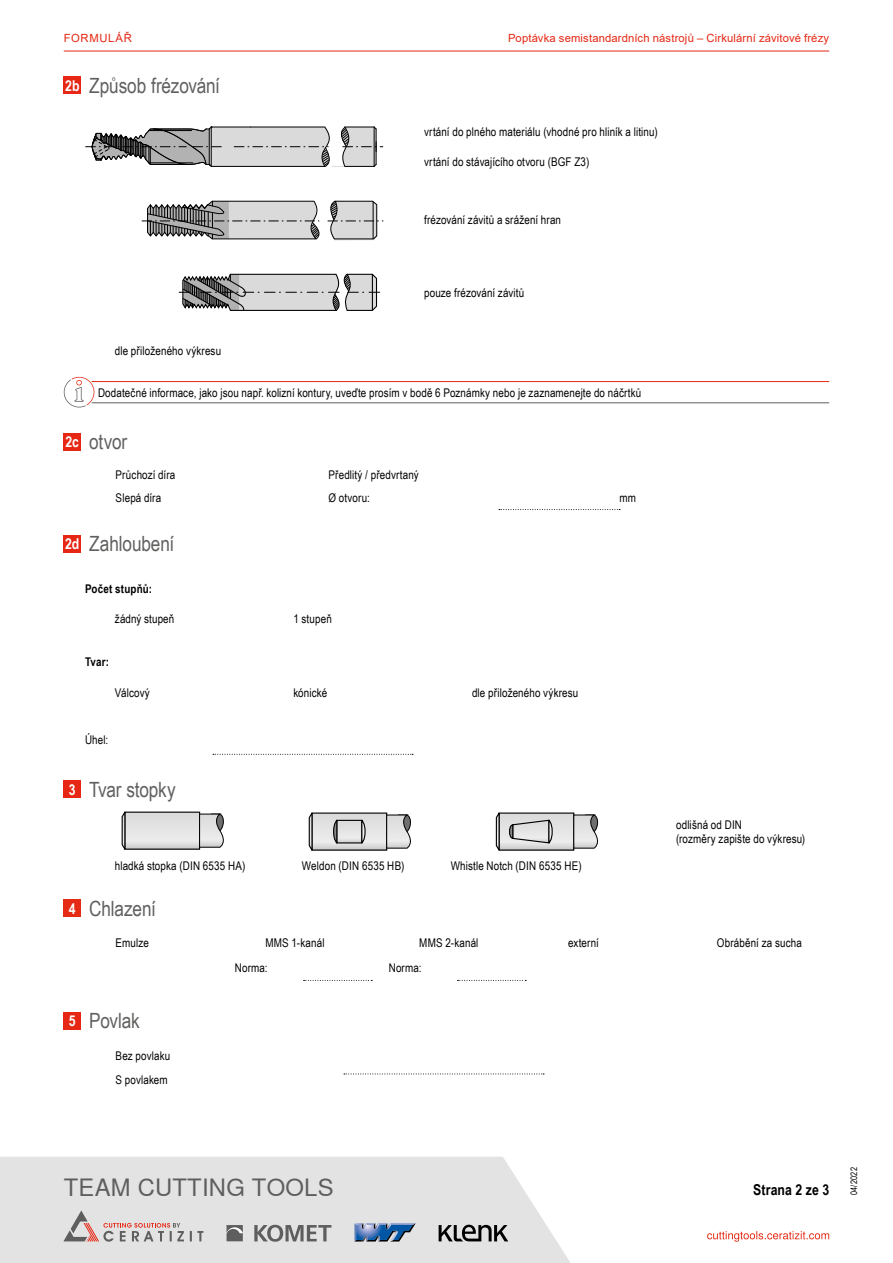
<style>
.page{position:relative;width:893px;height:1263px;background:#fff}
.page>*{position:absolute;margin:0;border:0;box-sizing:border-box;transform-origin:0 0}
.t1{font:23.85px "Nimbus Sans WNT Global";letter-spacing:.01em;color:#5f5e5e}
.t2{font:21px "Arial Narrow";letter-spacing:-.005em;color:#61605f}
.t3{font:700 15px "Arial Narrow";letter-spacing:.01em;color:#000}
.t4{font:12px/23.4px "Arial Narrow";letter-spacing:.01em;color:#000}
.t5{font:700 12px "Arial Narrow";letter-spacing:.015em;color:#000}
.t6{font:11.25px "Arial";letter-spacing:.015em;color:#e52713}
.t7{font:11.25px "Arial";letter-spacing:.06em;color:#e52713}
.t8{font:9px "Arial Narrow";letter-spacing:.025em;color:#000}
.s1{font-weight:700;font-size:15px;color:#fff}
</style>
<div class="page">
<hr style="left:64px;top:51px;width:765px;height:1px;background:#e52713">
<svg style="left:0;top:1157px;width:570px;height:106px;background:#e4e4e4"></svg>
<svg style="left:63px;top:1210px;width:140px;height:31px;background:#d2c8c8"></svg>
<svg style="left:254px;top:1225px;width:77px;height:17px"></svg>
<svg style="left:226px;top:1225px;width:17px;height:16px"></svg>
<svg style="left:439px;top:1225px;width:69px;height:16px"></svg>
<svg style="left:354px;top:1223px;width:62px;height:18px"></svg>
<svg style="left:707px;top:1231px;width:122px;height:11px"></svg>
<div style="left:64px;top:433px;width:17px;height:17px;background:#e52713"></div>
<div style="left:64px;top:535px;width:17px;height:17px;background:#e52713"></div>
<svg style="left:499px;top:509px;width:121px;height:1px"></svg>
<div style="left:64px;top:77px;width:17px;height:17px;background:#e52713"></div>
<svg style="left:178px;top:273px;width:202px;height:38px;background:#b2b2b2"></svg>
<svg style="left:142px;top:200px;width:241px;height:40px"></svg>
<svg style="left:213px;top:754px;width:200px;height:1px"></svg>
<svg style="left:344px;top:1073px;width:200px;height:1px"></svg>
<svg style="left:86px;top:126px;width:297px;height:41px"></svg>
<hr style="left:149px;top:130px;width:43px;height:1px;background:#000">
<hr style="left:149px;top:163px;width:44px;height:1px;background:#000">
<svg style="left:304px;top:980px;width:68px;height:1px"></svg>
<svg style="left:457px;top:980px;width:69px;height:1px"></svg>
<div style="left:64px;top:900px;width:17px;height:17px;background:#e52b16"></div>
<div style="left:64px;top:1012px;width:17px;height:17px;background:#e52713"></div>
<div style="left:64px;top:780px;width:17px;height:17px;background:#e52713"></div>
<div style="left:125px;top:812px;width:75px;height:37px;background:#e3e3e2"></div>
<div style="left:124px;top:811px;width:76px;height:39px;border:1px solid #000"></div>
<svg style="left:121px;top:811px;width:5px;height:39px"></svg>
<svg style="left:199px;top:813px;width:25px;height:35px"></svg>
<svg style="left:314px;top:814px;width:71px;height:35px;background:#dedede"></svg>
<svg style="left:308px;top:812px;width:6px;height:39px"></svg>
<svg style="left:386px;top:814px;width:25px;height:35px"></svg>
<div style="left:337px;top:820px;width:25px;height:23px;background:#e3e3e3"></div>
<div style="left:336px;top:820px;width:26px;height:23px;border:1px solid #000"></div>
<svg style="left:361px;top:819px;width:5px;height:25px"></svg>
<svg style="left:332px;top:819px;width:6px;height:25px"></svg>
<svg style="left:501px;top:814px;width:71px;height:35px"></svg>
<svg style="left:495px;top:812px;width:6px;height:39px"></svg>
<svg style="left:508px;top:819px;width:45px;height:25px"></svg>
<svg style="left:573px;top:814px;width:26px;height:35px"></svg>
<hr style="left:92px;top:381px;width:737px;height:1px;background:#e52713">
<hr style="left:92px;top:402px;width:737px;height:1px;background:#5f5e5e">
<svg style="left:64px;top:377px;width:30px;height:30px"></svg>
<p class="t7" style="left:64px;top:31px;width:69px">FORMULÁŘ</p>
<p class="t6" style="left:508px;top:31px;width:323px">Poptávka semistandardních nástrojů – Cirkulární závitové frézy</p>
<h2 class="t2" style="left:65px;top:70px;width:157px"><span class="s1">2b</span> Způsob frézování</h2>
<p class="t4" style="left:115px;top:339px;width:108px">dle přiloženého výkresu</p>
<p class="t4" style="left:424px;top:120px;width:235px">vrtání do plného materiálu (vhodné pro hliník a litinu)</p>
<p class="t4" style="left:424px;top:150px;width:167px">vrtání do stávajícího otvoru (BGF Z3)</p>
<p class="t4" style="left:424px;top:208px;width:138px">frézování závitů a srážení hran</p>
<p class="t4" style="left:424px;top:280px;width:102px">pouze frézování závitů</p>
<p class="t4" style="left:98px;top:380px;width:545px">Dodatečné informace, jako jsou např. kolizní kontury, uveďte prosím v bodě 6 Poznámky nebo je zaznamenejte do náčrtků</p>
<h2 class="t2" style="left:65px;top:426px;width:63px"><span class="s1">2c</span> otvor</h2>
<p class="t4" style="left:116px;top:462px;width:61px">Průchozí díra<br>Slepá díra</p>
<p class="t4" style="left:329px;top:462px;width:92px">Předlitý / předvrtaný<br>Ø otvoru:</p>
<h2 class="t2" style="left:65px;top:528px;width:111px"><span class="s1">2d</span> Zahloubení</h2>
<p class="t5" style="left:85px;top:579px;width:69px">Počet stupňů:</p>
<p class="t4" style="left:115px;top:607px;width:61px">žádný stupeň</p>
<p class="t4" style="left:293px;top:607px;width:40px">1 stupeň</p>
<p class="t5" style="left:85px;top:653px;width:25px">Tvar:</p>
<p class="t4" style="left:115px;top:680px;width:37px">Válcový</p>
<p class="t4" style="left:293px;top:680px;width:35px">kónické</p>
<p class="t4" style="left:472px;top:680px;width:108px">dle přiloženého výkresu</p>
<p class="t4" style="left:85px;top:727px;width:25px">Úhel:</p>
<h2 class="t2" style="left:69px;top:774px;width:108px"><span class="s1">3</span> Tvar stopky</h2>
<p class="t4" style="left:115px;top:854px;width:132px">hladká stopka (DIN 6535 HA)</p>
<p class="t4" style="left:302px;top:854px;width:104px">Weldon (DIN 6535 HB)</p>
<p class="t4" style="left:451px;top:854px;width:132px">Whistle Notch (DIN 6535 HE)</p>
<h2 class="t2" style="left:69px;top:893px;width:89px"><span class="s1">4</span> Chlazení</h2>
<p class="t4" style="left:619px;top:486px;width:18px">mm</p>
<p class="t4" style="left:676px;top:817px;width:131px;line-height:14.4px">odlišná od DIN<br>(rozměry zapište do výkresu)</p>
<p class="t4" style="left:116px;top:930px;width:35px">Emulze</p>
<p class="t4" style="left:265px;top:930px;width:61px">MMS 1-kanál</p>
<p class="t4" style="left:419px;top:930px;width:61px">MMS 2-kanál</p>
<p class="t4" style="left:568px;top:930px;width:32px">externí</p>
<p class="t4" style="left:717px;top:930px;width:86px">Obrábění za sucha</p>
<p class="t4" style="left:235px;top:956px;width:34px">Norma:</p>
<p class="t4" style="left:389px;top:956px;width:34px">Norma:</p>
<h2 class="t2" style="left:69px;top:1006px;width:73px"><span class="s1">5</span> Povlak</h2>
<p class="t4" style="left:116px;top:1044px;width:56px">Bez povlaku<br>S povlakem</p>
<h1 class="t1" style="left:64px;top:1173px;width:271px">TEAM CUTTING TOOLS</h1>
<p class="t3" style="left:753px;top:1179px;width:78px">Strana 2 ze 3</p>
<p class="t8" style="left:847px;top:1195px;width:30px;rotate:-90deg">04/2022</p>
</div>
